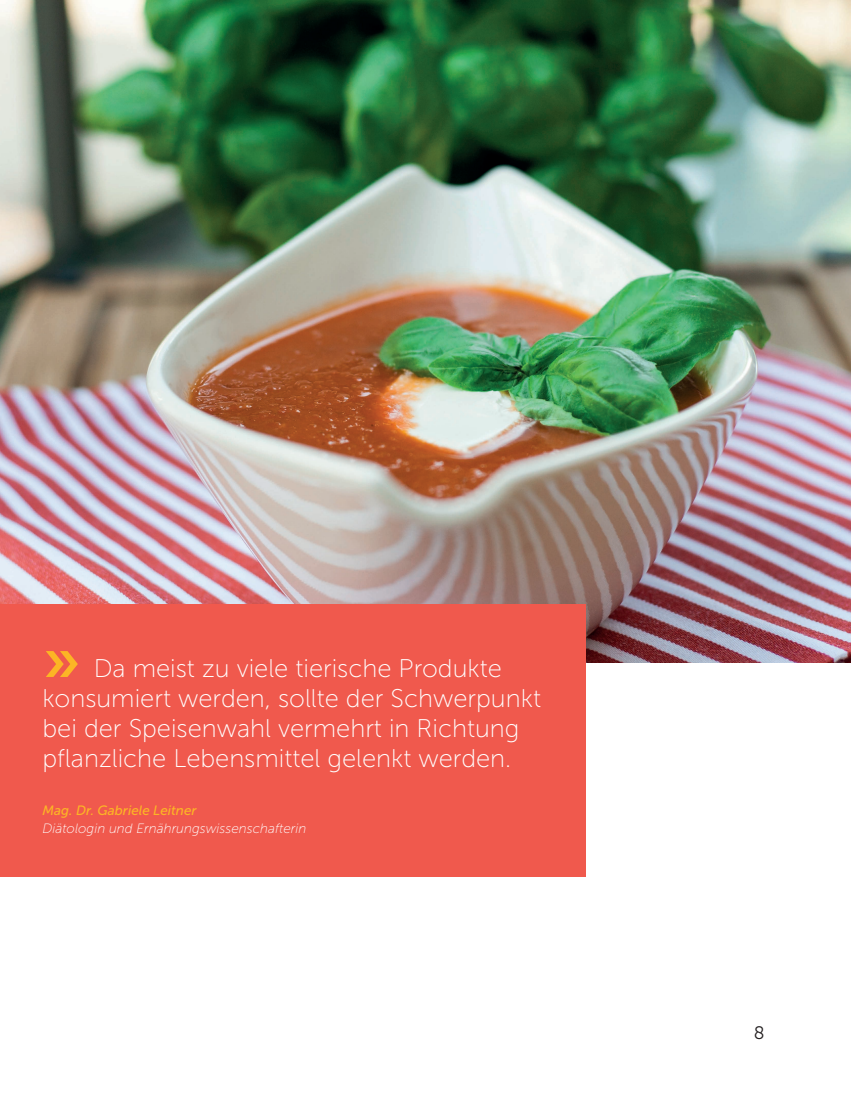
<style>
.page{position:relative;width:851px;height:1106px;background:#fff}
.page>*{position:absolute;margin:0;border:0;box-sizing:border-box;transform-origin:0 0}
.t1{font:63px "Museo Slab 700";color:#fcb525}
.t2{font:25.5px/30px "Museo Sans 100";color:#fff}
.t3{font:18px "Museo Sans 300";color:#231f20}
.t4{font:italic 13.5px "Museo Sans 100";color:#fff}
.t5{font:italic 13.5px "Museo Sans 500";color:#fcb525}
</style>
<div class="page">
<img style="left:0;top:0;width:850px;height:663px">
<div style="left:0;top:604px;width:585px;height:272px;background:#f0594d"></div>
<h1 class="t1" style="left:43px;top:628px;width:39px">»</h1>
<p class="t2" style="left:43px;top:653px;width:500px;text-indent:51px">Da meist zu viele tierische Produkte konsumiert werden, sollte der Schwerpunkt bei der Speisenwahl vermehrt in Richtung pflanzliche Lebensmittel gelenkt werden.</p>
<p class="t5" style="left:43px;top:802px;width:155px">Mag. Dr. Gabriele Leitner</p>
<p class="t4" style="left:43px;top:821px;width:265px">Diätologin und Ernährungswissenschafterin</p>
<p class="t3" style="left:753px;top:1022px;width:12px">8</p>
</div>
